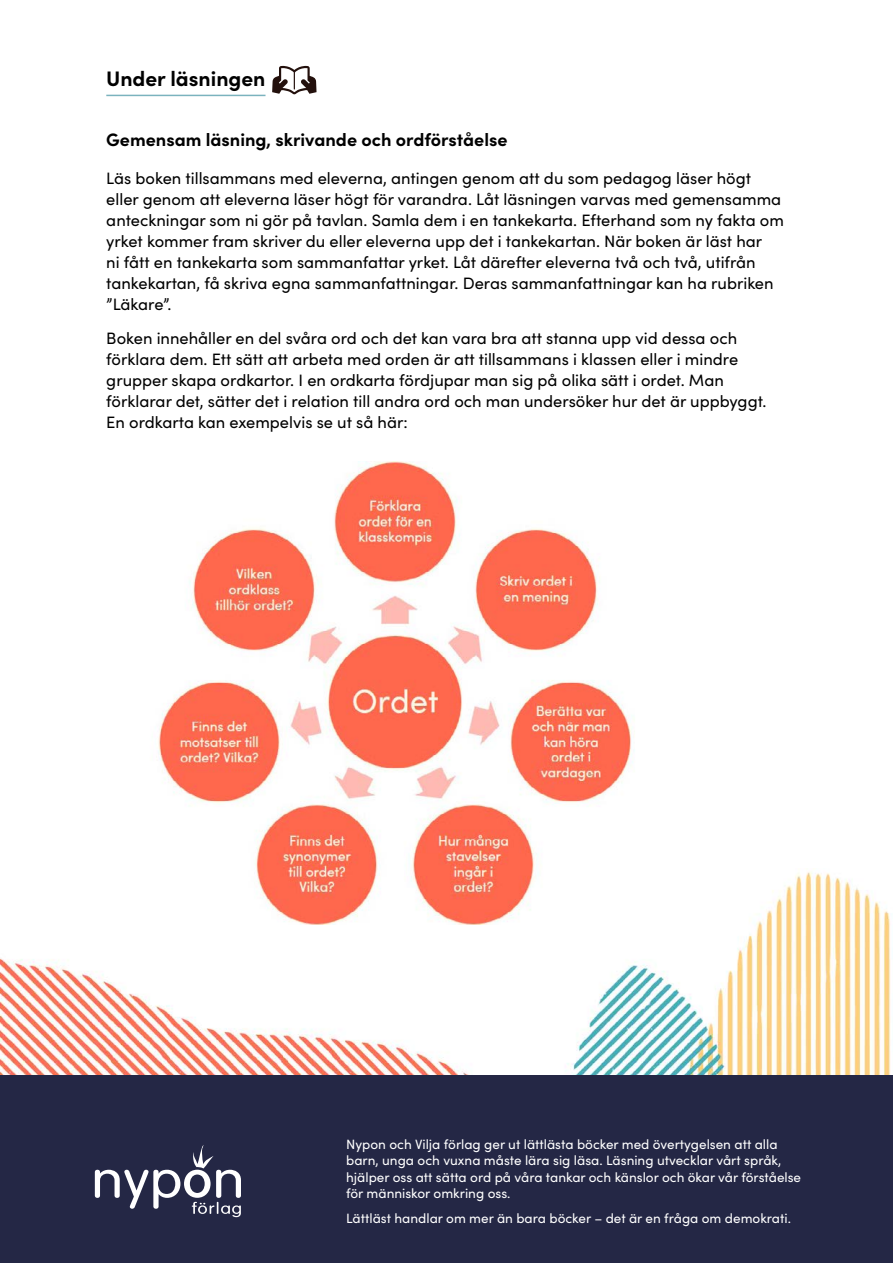
<style>
.page{position:relative;width:893px;height:1263px;background:#fff}
.page>*{position:absolute;margin:0;border:0;box-sizing:border-box;transform-origin:0 0}
.t1{font:700 21px "Sofia Pro";color:#000}
.t2{font:700 18px "Sofia Pro";color:#000}
.t3{font:16.5px/21px "Sofia Pro";color:#000}
.t4{font:13.5px/16.5px "Sofia Pro";color:#fff}
</style>
<div class="page">
<img style="left:0;top:872px;width:893px;height:204px">
<div style="left:0;top:1076px;width:893px;height:187px;background:#242745"></div>
<hr style="left:106px;top:95px;width:159px;height:1px;background:#7bb3be">
<img style="left:106px;top:461px;width:545px;height:464px">
<svg style="left:272px;top:66px;width:45px;height:28px"></svg>
<svg style="left:95px;top:1145px;width:146px;height:72px"></svg>
<p class="t1" style="left:106px;top:62px;width:161px">Under läsningen</p>
<p class="t2" style="left:106px;top:125px;width:403px">Gemensam läsning, skrivande och ordförståelse</p>
<p class="t3" style="left:106px;top:166px;width:679px">Läs boken tillsammans med eleverna, antingen genom att du som pedagog läser högt eller genom att eleverna läser högt för varandra. Låt läsningen varvas med gemensamma anteckningar som ni gör på tavlan. Samla dem i en tankekarta. Efterhand som ny fakta om yrket kommer fram skriver du eller eleverna upp det i tankekartan. När boken är läst har<br>ni fått en tankekarta som sammanfattar yrket. Låt därefter eleverna två och två, utifrån tankekartan, få skriva egna sammanfattningar. Deras sammanfattningar kan ha rubriken ”Läkare”.</p>
<p class="t3" style="left:106px;top:326px;width:662px">Boken innehåller en del svåra ord och det kan vara bra att stanna upp vid dessa och förklara dem. Ett sätt att arbeta med orden är att tillsammans i klassen eller i mindre grupper skapa ordkartor. I en ordkarta fördjupar man sig på olika sätt i ordet. Man förklarar det, sätter det i relation till andra ord och man undersöker hur det är uppbyggt.<br>En ordkarta kan exempelvis se ut så här:</p>
<p class="t4" style="left:346px;top:1135px;width:456px">Nypon och Vilja förlag ger ut lättlästa böcker med övertygelsen att alla barn, unga och vuxna måste lära sig läsa. Läsning utvecklar vårt språk, hjälper oss att sätta ord på våra tankar och känslor och ökar vår förståelse för människor omkring oss.</p>
<p class="t4" style="left:346px;top:1210px;width:446px">Lättläst handlar om mer än bara böcker – det är en fråga om demokrati.</p>
</div>
